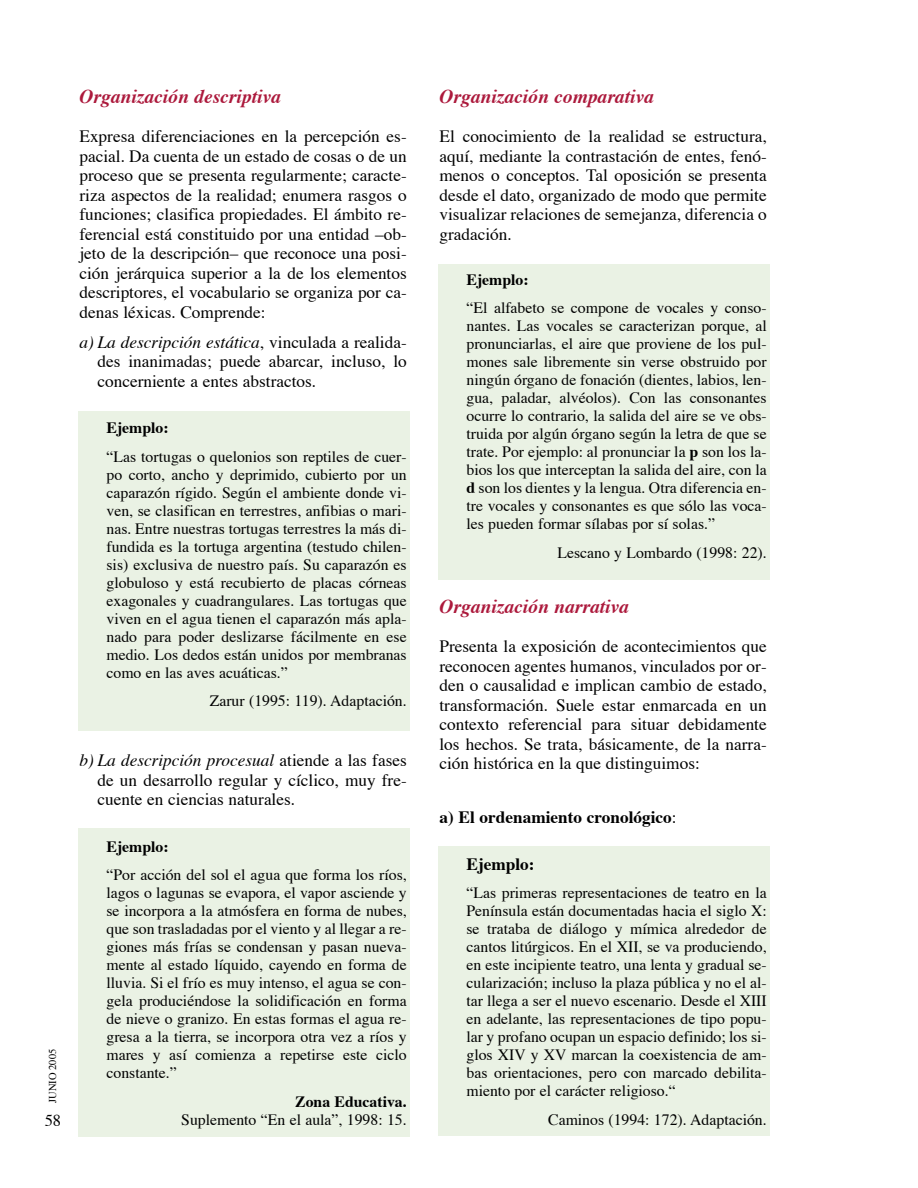
<style>
.page{position:relative;width:918px;height:1188px;background:#fff}
.page>*{position:absolute;margin:0;border:0;box-sizing:border-box;transform-origin:0 0}
.t1{font:italic 700 19.5px "Times";color:#ac193c}
.t2{font:17.25px/19.5px "Times";color:#000;text-align:justify}
.t3{font:700 17.25px "Times";color:#000}
.t4{font:16.5px "Times";color:#000}
.t5{font:15.75px/18px "Times";color:#000;text-align:justify}
.t6{font:700 15.75px "Times";color:#000}
.t7{font:10.5px "Times";color:#000}
.s1{font-style:italic}
.s2{font-weight:700}
.s3{font-weight:400}
</style>
<div class="page">
<div style="left:438px;top:264px;width:331px;height:315px;background:#eaf2e4"></div>
<div style="left:438px;top:846px;width:331px;height:289px;background:#eaf2e4"></div>
<div style="left:78px;top:828px;width:331px;height:308px;background:#eaf2e4"></div>
<div style="left:78px;top:411px;width:331px;height:320px;background:#eaf2e4"></div>
<p class="t7" style="left:48px;top:1103px;width:56px;rotate:-90deg">JUNIO 2005</p>
<p class="t4" style="left:45px;top:1114px;width:18px">58</p>
<p class="t1" style="left:79px;top:89px;width:203px">Or ga ni za ción des crip ti va</p>
<p class="t2" style="left:79px;top:128px;width:329px">Ex pre sa di fe ren cia cio nes en la per cep ción es - pa cial. Da cuen ta de un es ta do de co sas o de un pro ce so que se pre sen ta re gu lar men te; ca rac te - ri za as pec tos de la rea li dad; enu me ra ras gos o fun cio nes; cla si fi ca pro pie da des. El ám bi to re - fe ren cial es tá cons ti tui do por una en ti dad –ob - je to de la des crip ción– que re co no ce una po si - ción je rár qui ca su pe rior a la de los ele men tos des crip to res, el vo ca bu la rio se orga ni za por ca - de nas lé xi cas. Com pren de:</p>
<p class="t2" style="left:97px;top:334px;width:311px;text-indent:-18px"><span class="s1">a) La des crip ción es tá ti ca</span>, vin cu la da a rea li da - des ina ni ma das; pue de abar car, in clu so, lo con cer nien te a en tes abs trac tos.</p>
<p class="t6" style="left:106px;top:422px;width:64px">Ejem plo:</p>
<p class="t5" style="left:106px;top:449px;width:302px">“Las tor tu gas o que lo nios son rep ti les de cuer - po cor to, an cho y de pri mi do, cu bier to por un ca pa ra zón rí gi do. Se gún el am bien te don de vi - ven, se cla si fi can en te rres tres, an fi bias o ma ri - nas. En tre nues tras tor tu gas te rres tres la más di - fun di da es la tor tu ga argen ti na (tes tu do chi len - sis) ex clu si va de nues tro país. Su ca pa ra zón es glo bu lo so y es tá re cu bier to de pla cas cór neas exa go na les y cua dran gu la res. Las tor tu gas que vi ven en el agua tie nen el ca pa ra zón más apla - na do pa ra po der des li zar se fá cil men te en ese me dio. Los de dos es tán uni dos por mem bra nas co mo en las aves acuá ti cas.”</p>
<p class="t5" style="left:210px;top:693px;width:198px">Za rur (1995: 119). Adap ta ción.</p>
<p class="t2" style="left:97px;top:752px;width:311px;text-indent:-18px"><span class="s1">b) La des crip ción pro ce sual</span> atien de a las fa ses de un de sa rro llo re gu lar y cí cli co, muy fre - cuen te en cien cias na tu ra les.</p>
<p class="t6" style="left:106px;top:840px;width:64px">Ejem plo:</p>
<p class="t5" style="left:106px;top:867px;width:302px">“Por ac ción del sol el agua que for ma los ríos, la gos o la gu nas se eva po ra, el va por as cien de y se in cor po ra a la at mós fe ra en for ma de nu bes, que son tras la da das por el vien to y al lle gar a re - gio nes más frías se con den san y pa san nue va - men te al es ta do lí qui do, ca yen do en for ma de llu via. Si el frío es muy in ten so, el agua se con - ge la pro du cién do se la so li di fi ca ción en for ma de nie ve o gra ni zo. En es tas for mas el agua re - gre sa a la tie rra, se in cor po ra otra vez a ríos y ma res y así co mien za a re pe tir se es te ci clo cons tan te.”</p>
<p class="t6" style="left:295px;top:1095px;width:113px">Zo na Edu ca ti va.</p>
<p class="t5" style="left:181px;top:1112px;width:227px">Su ple men to “En el au la”, 1998: 15.</p>
<p class="t1" style="left:439px;top:89px;width:216px">Or ga ni za ción com pa ra ti va</p>
<p class="t2" style="left:439px;top:128px;width:329px">El co no ci mien to de la rea li dad se es truc tu ra, aquí, me dian te la con tras ta ción de en tes, fe nó - me nos o con cep tos. Tal opo si ción se pre sen ta des de el da to, orga ni za do de mo do que per mi te vi sua li zar re la cio nes de se me jan za, di fe ren cia o gra da ción.</p>
<p class="t6" style="left:466px;top:273px;width:64px">Ejem plo:</p>
<p class="t5" style="left:466px;top:300px;width:302px">“El al fa be to se com po ne de vo ca les y con so - nan tes. Las vo ca les se ca rac te ri zan por que, al pro nun ciar las, el ai re que pro vie ne de los pul - mo nes sa le li bre men te sin ver se obs trui do por nin gún órga no de fo na ción (dien tes, la bios, len - gua, pa la dar, al véo los). Con las con so nan tes ocu rre lo con tra rio, la sa li da del ai re se ve obs - trui da por al gún órga no se gún la le tra de que se tra te. Por ejem plo: al pro nun ciar la <span class="s2">p</span> son los la - bios los que in ter cep tan la sa li da del ai re, con la <span class="s2">d</span> son los dien tes y la len gua. Otra di fe ren cia en - tre vo ca les y con so nan tes es que só lo las vo ca - les pue den for mar sí la bas por sí so las.”</p>
<p class="t5" style="left:557px;top:545px;width:211px">Les ca no y Lom bar do (1998: 22).</p>
<p class="t1" style="left:439px;top:599px;width:191px">Or ga ni za ción na rra ti va</p>
<p class="t2" style="left:439px;top:638px;width:329px">Pre sen ta la ex po si ción de acon te ci mien tos que re co no cen agen tes hu ma nos, vin cu la dos por or - den o cau sa li dad e im pli can cam bio de es ta do, trans for ma ción. Sue le es tar en mar ca da en un con tex to re fe ren cial pa ra si tuar de bi da men te los he chos. Se tra ta, bá si ca men te, de la na rra - ción his tó ri ca en la que dis tin gui mos:</p>
<p class="t3" style="left:439px;top:810px;width:239px">a) El or de na mien to cro no ló gi co<span class="s3">:</span></p>
<p class="t3" style="left:466px;top:857px;width:70px">Ejem plo:</p>
<p class="t5" style="left:466px;top:885px;width:302px">“Las pri me ras re pre sen ta cio nes de tea tro en la Pe nín su la es tán do cu men ta das ha cia el si glo X: se tra ta ba de diá lo go y mí mi ca al re de dor de can tos li túrgi cos. En el XII, se va pro du cien do, en es te in ci pien te tea tro, una len ta y gra dual se - cu la ri za ción; in clu so la pla za pú bli ca y no el al - tar lle ga a ser el nue vo es ce na rio. Des de el XIII en ade lan te, las re pre sen ta cio nes de ti po po pu - lar y pro fa no ocu pan un es pa cio de fi ni do; los si - glos XIV y XV mar can la coe xis ten cia de am - bas orien ta cio nes, pe ro con mar ca do de bi li ta - mien to por el ca rác ter re li gio so.“</p>
<p class="t5" style="left:548px;top:1112px;width:220px">Ca mi nos (1994: 172). Adap ta ción.</p>
</div>
